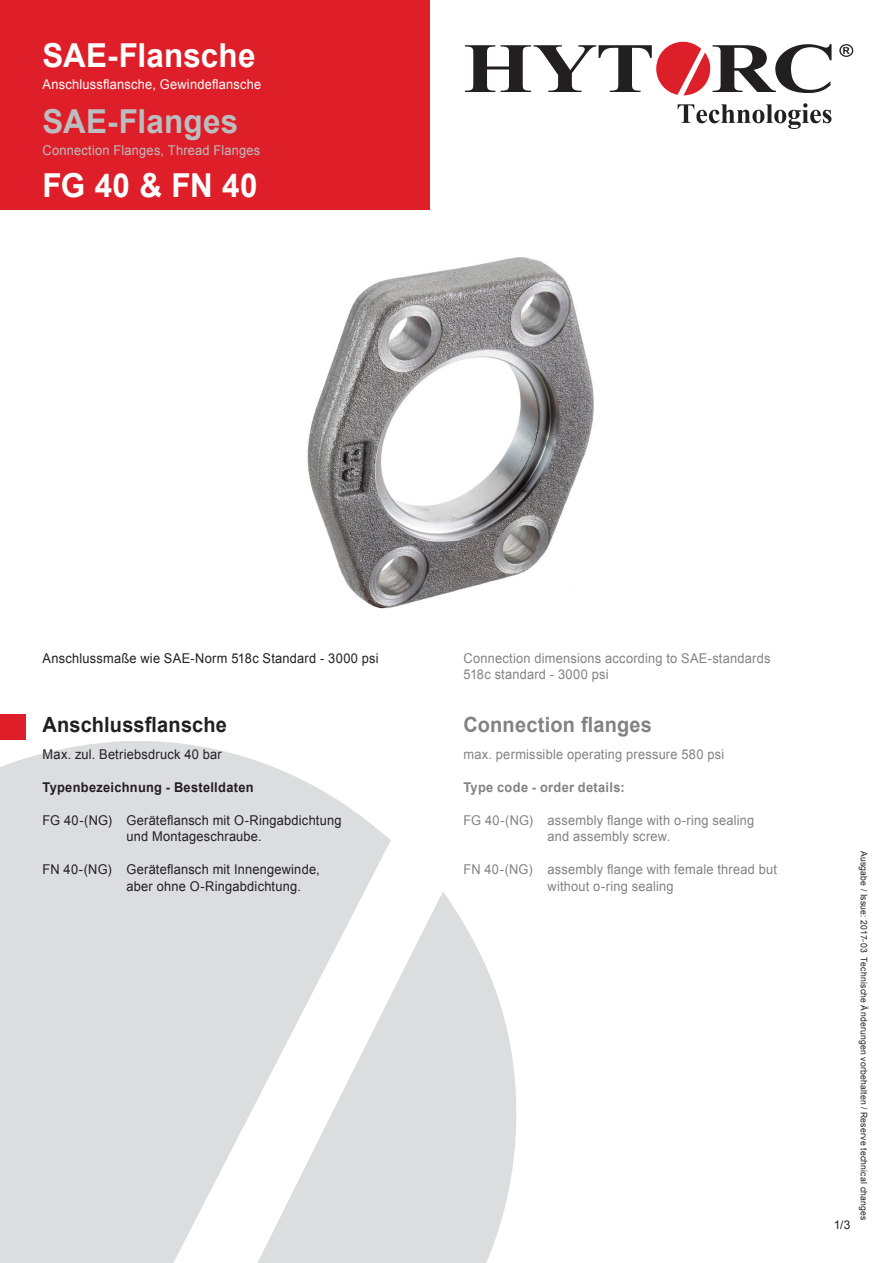
<style>
.page{position:relative;width:893px;height:1263px;background:#fff}
.page>*{position:absolute;margin:0;border:0;box-sizing:border-box;transform-origin:0 0}
.t1{font:700 33px "Arial";letter-spacing:.005em;color:#fff;scale:.95 1}
.t2{font:700 33px "Arial";letter-spacing:.005em;color:#bcbdc0;scale:.95 1}
.t3{font:700 21px "Arial";letter-spacing:.01em;color:#231f20;scale:.95 1}
.t4{font:700 21px "Arial";letter-spacing:.01em;color:#808285;scale:.95 1}
.t5{font:13.5px/16.5px "Arial";letter-spacing:.015em;color:#808285;scale:.95 1}
.t6{font:13.5px/16.5px "Arial";letter-spacing:.015em;color:#231f20;text-align:center;scale:.95 1}
.t7{font:13.5px "Arial";letter-spacing:.015em;color:#fff;scale:.95 1}
.t8{font:13.5px "Arial";letter-spacing:.015em;color:#bcbdc0;scale:.95 1}
.t9{font:700 13.5px "Arial";letter-spacing:.02em;color:#231f20;scale:.95 1}
.t10{font:700 13.5px "Arial";letter-spacing:.025em;color:#808285;scale:.95 1}
.t11{font:12px "Arial";color:#231f20}
.t12{font:9px "Arial";letter-spacing:.03em;color:#231f20;scale:.95 1}
</style>
<div class="page">
<svg style="left:0;top:741px;width:391px;height:522px;background:#dfdfe1"></svg>
<svg style="left:144px;top:891px;width:373px;height:372px;fill:#dcdddf"></svg>
<svg style="left:465px;top:42px;width:366px;height:53px"></svg>
<svg style="left:839px;top:44px;width:14px;height:13px"></svg>
<svg style="left:678px;top:103px;width:153px;height:26px"></svg>
<div style="left:0;top:0;width:429px;height:209px;background:#de1f29"></div>
<div style="left:0;top:714px;width:26px;height:26px;background:#de1f29"></div>
<img style="left:307px;top:257px;width:287px;height:352px">
<h1 class="t1" style="left:43px;top:33px;width:226px">SAE-Flansche</h1>
<p class="t7" style="left:43px;top:75px;width:232px">Anschlussflansche, Gewindeflansche</p>
<h1 class="t2" style="left:43px;top:99px;width:208px">SAE-Flanges</h1>
<p class="t8" style="left:43px;top:141px;width:231px">Connection Flanges, Thread Flanges</p>
<h1 class="t1" style="left:43px;top:163px;width:228px">FG 40 &amp; FN 40</h1>
<p class="t6" style="left:43px;top:650px;width:355px">Anschlussmaße wie SAE-Norm 518c Standard - 3000 psi</p>
<p class="t5" style="left:463px;top:650px;width:325px">Connection dimensions according to SAE-standards<br>518c standard - 3000 psi</p>
<h2 class="t3" style="left:43px;top:710px;width:196px">Anschlussflansche</h2>
<p class="t6" style="left:43px;top:746px;width:190px">Max. zul. Betriebsdruck 40 bar</p>
<p class="t9" style="left:43px;top:778px;width:224px">Typenbezeichnung - Bestelldaten</p>
<p class="t6" style="left:43px;top:812px;width:316px">FG 40-(NG) Geräteflansch mit O-Ringabdichtung und Montageschraube.</p>
<p class="t6" style="left:127px;top:861px;width:205px;text-align:left;text-indent:-84px">FN 40-(NG) Geräteflansch mit Innengewinde, aber ohne O-Ringabdichtung.</p>
<h2 class="t4" style="left:463px;top:710px;width:200px">Connection flanges</h2>
<p class="t5" style="left:463px;top:746px;width:276px">max. permissible operating pressure 580 psi</p>
<p class="t10" style="left:463px;top:778px;width:171px">Type code - order details:</p>
<p class="t5" style="left:463px;top:812px;width:308px;text-align:center">FG 40-(NG) assembly flange with o-ring sealing and assembly screw.</p>
<p class="t5" style="left:547px;top:861px;width:243px;text-indent:-84px">FN 40-(NG) assembly flange with female thread but without o-ring sealing</p>
<p class="t11" style="left:834px;top:1217px;width:18px">1/3</p>
<p class="t12" style="left:870px;top:851px;width:391px;rotate:90deg">Ausgabe / Issue: 2017-03 Technische Änderungen vorbehalten / Reserve technical changes</p>
</div>
